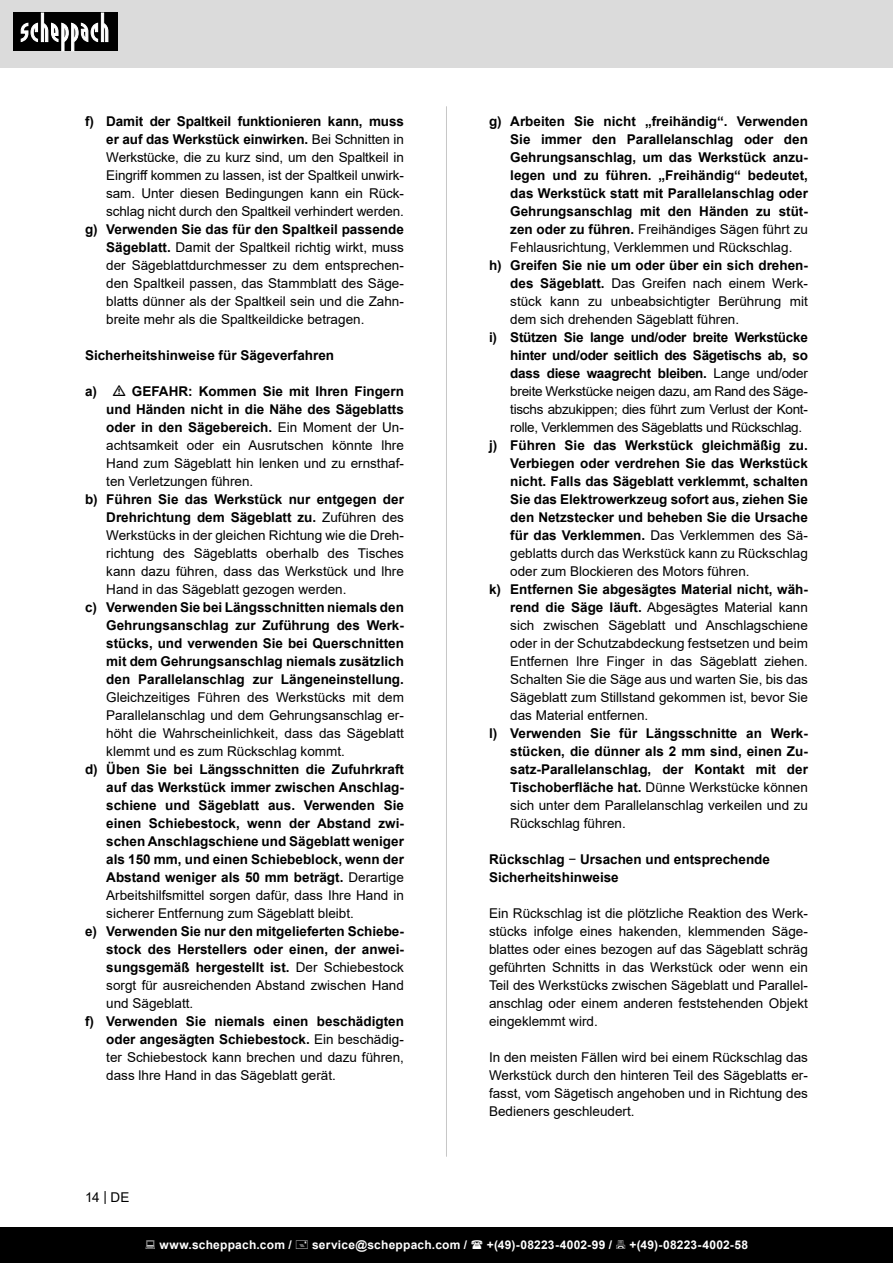
<style>
.page{position:relative;width:893px;height:1263px;background:#fff}
.page>*{position:absolute;margin:0;border:0;box-sizing:border-box;transform-origin:0 0}
.t1{font:13.5px/18px "Arial";color:#000;text-align:justify}
.t2{font:700 13.5px/18px "Arial";color:#000;text-align:justify}
.t3{font:700 12px "Arial";letter-spacing:.02em;color:#fff}
.s1{font-weight:700}
.s2{font-weight:400}
</style>
<div class="page">
<div style="left:0;top:0;width:893px;height:67px;background:#dbdbdb"></div>
<div style="left:0;top:1227px;width:893px;height:36px;background:#000"></div>
<div style="left:13px;top:13px;width:105px;height:38px;background:#000"></div>
<svg style="left:21px;top:13px;width:87px;height:38px"></svg>
<hr style="left:446px;top:106px;width:1px;height:1051px;background:#c7c7c7">
<p class="t1" style="left:106px;top:112px;width:299px;text-indent:-21px"><span class="s1">f) Damit der Spaltkeil funktionieren kann, muss er auf das Werkstück einwirken.</span> Bei Schnitten in Werkstücke, die zu kurz sind, um den Spaltkeil in Eingriff kommen zu lassen, ist der Spaltkeil unwirk&shy;sam. Unter diesen Bedingungen kann ein Rück&shy;schlag nicht durch den Spaltkeil verhindert werden.</p>
<p class="t1" style="left:106px;top:220px;width:299px;text-indent:-21px"><span class="s1">g) Verwenden Sie das für den Spaltkeil passende Sägeblatt.</span> Damit der Spaltkeil richtig wirkt, muss der Sägeblattdurchmesser zu dem entsprechen&shy;den Spaltkeil passen, das Stammblatt des Säge&shy;blatts dünner als der Spaltkeil sein und die Zahn&shy;breite mehr als die Spaltkeildicke betragen.</p>
<p class="t2" style="left:85px;top:346px;width:251px">Sicherheitshinweise für Sägeverfahren</p>
<p class="t2" style="left:85px;top:382px;width:14px">a)</p>
<p class="t1" style="left:106px;top:382px;width:299px;text-indent:26px"><span class="s1">GEFAHR: Kommen Sie mit Ihren Fingern und Händen nicht in die Nähe des Sägeblatts oder in den Sägebereich.</span> Ein Moment der Un&shy;achtsamkeit oder ein Ausrutschen könnte lhre Hand zum Sägeblatt hin lenken und zu ernsthaf&shy;ten Verletzungen führen.</p>
<p class="t1" style="left:106px;top:490px;width:299px;text-indent:-21px"><span class="s1">b) Führen Sie das Werkstück nur entgegen der Drehrichtung dem Sägeblatt zu.</span> Zuführen des Werkstücks in der gleichen Richtung wie die Dreh&shy;richtung des Sägeblatts oberhalb des Tisches kann dazu führen, dass das Werkstück und lhre Hand in das Sägeblatt gezogen werden.</p>
<p class="t2" style="left:106px;top:598px;width:299px;text-indent:-21px">c) Verwenden Sie bei Längsschnitten niemals den Gehrungsanschlag zur Zuführung des Werk&shy;stücks, und verwenden Sie bei Querschnitten mit dem Gehrungsanschlag niemals zusätzlich den Parallelanschlag zur Längeneinstellung.<br><span class="s2">Gleichzeitiges Führen des Werkstücks mit dem Parallelanschlag und dem Gehrungsanschlag er&shy;höht die Wahrscheinlichkeit, dass das Sägeblatt klemmt und es zum Rückschlag kommt.</span></p>
<p class="t2" style="left:106px;top:760px;width:299px;text-indent:-21px">d) Üben Sie bei Längsschnitten die Zufuhrkraft auf das Werkstück immer zwischen Anschlag&shy;schiene und Sägeblatt aus. Verwenden Sie einen Schiebestock, wenn der Abstand zwi&shy;schen Anschlagschiene und Sägeblatt weniger als 150 mm, und einen Schiebeblock, wenn der Abstand weniger als 50 mm beträgt. <span class="s2">Derartige Arbeitshilfsmittel sorgen dafür, dass Ihre Hand in sicherer Entfernung zum Sägeblatt bleibt.</span></p>
<p class="t2" style="left:106px;top:922px;width:299px;text-indent:-21px">e) Verwenden Sie nur den mitgelieferten Schiebe&shy;stock des Herstellers oder einen, der anwei&shy;sungsgemäß hergestellt ist. <span class="s2">Der Schiebestock sorgt für ausreichenden Abstand zwischen Hand und Sägeblatt.</span></p>
<p class="t1" style="left:106px;top:1012px;width:299px;text-indent:-21px"><span class="s1">f) Verwenden Sie niemals einen beschädigten oder angesägten Schiebestock.</span> Ein beschädig&shy;ter Schiebestock kann brechen und dazu führen, dass lhre Hand in das Sägeblatt gerät.</p>
<p class="t1" style="left:85px;top:1188px;width:46px">14 | DE</p>
<p class="t2" style="left:510px;top:112px;width:299px;text-indent:-21px">g) Arbeiten Sie nicht „freihändig“. Verwenden Sie immer den Parallelanschlag oder den Gehrungsanschlag, um das Werkstück anzu&shy;legen und zu führen. „Freihändig“ bedeutet, das Werkstück statt mit Parallelanschlag oder Gehrungsanschlag mit den Händen zu stüt&shy;zen oder zu führen. <span class="s2">Freihändiges Sägen führt zu Fehlausrichtung, Verklemmen und Rückschlag.</span></p>
<p class="t1" style="left:510px;top:256px;width:299px;text-indent:-21px"><span class="s1">h) Greifen Sie nie um oder über ein sich drehen&shy;des Sägeblatt.</span> Das Greifen nach einem Werk&shy;stück kann zu unbeabsichtigter Berührung mit dem sich drehenden Sägeblatt führen.</p>
<p class="t1" style="left:510px;top:328px;width:299px;text-indent:-21px"><span class="s1">i) Stützen Sie lange und/oder breite Werkstücke hinter und/oder seitlich des Sägetischs ab, so dass diese waagrecht bleiben.</span> Lange und/oder breite Werkstücke neigen dazu, am Rand des Säge&shy;tischs abzukippen; dies führt zum Verlust der Kont&shy;rolle, Verklemmen des Sägeblatts und Rückschlag.</p>
<p class="t2" style="left:510px;top:436px;width:299px;text-indent:-21px">j) Führen Sie das Werkstück gleichmäßig zu.<br>Verbiegen oder verdrehen Sie das Werkstück nicht. Falls das Sägeblatt verklemmt, schalten Sie das Elektrowerkzeug sofort aus, ziehen Sie den Netzstecker und beheben Sie die Ursache für das Verklemmen. <span class="s2">Das Verklemmen des Sä&shy;geblatts durch das Werkstück kann zu Rückschlag oder zum Blockieren des Motors führen.</span></p>
<p class="t1" style="left:510px;top:580px;width:299px;text-indent:-21px"><span class="s1">k) Entfernen Sie abgesägtes Material nicht, wäh&shy;rend die Säge läuft.</span> Abgesägtes Material kann sich zwischen Sägeblatt und Anschlagschiene oder in der Schutzabdeckung festsetzen und beim Entfernen lhre Finger in das Sägeblatt ziehen.<br>Schalten Sie die Säge aus und warten Sie, bis das Sägeblatt zum Stillstand gekommen ist, bevor Sie das Material entfernen.</p>
<p class="t2" style="left:510px;top:724px;width:299px;text-indent:-21px">l) Verwenden Sie für Längsschnitte an Werk&shy;stücken, die dünner als 2 mm sind, einen Zu&shy;satz-Parallelanschlag, der Kontakt mit der Tischoberfläche hat. <span class="s2">Dünne Werkstücke können sich unter dem Parallelanschlag verkeilen und zu Rückschlag führen.</span></p>
<p class="t2" style="left:489px;top:850px;width:282px">Rückschlag <span class="s2">−</span> Ursachen und entsprechende</p>
<p class="t2" style="left:489px;top:868px;width:131px">Sicherheitshinweise</p>
<p class="t1" style="left:489px;top:904px;width:320px">Ein Rückschlag ist die plötzliche Reaktion des Werk&shy;stücks infolge eines hakenden, klemmenden Säge&shy;blattes oder eines bezogen auf das Sägeblatt schräg geführten Schnitts in das Werkstück oder wenn ein Teil des Werkstücks zwischen Sägeblatt und Parallel&shy;anschlag oder einem anderen feststehenden Objekt eingeklemmt wird.</p>
<p class="t1" style="left:489px;top:1048px;width:320px">In den meisten Fällen wird bei einem Rückschlag das Werkstück durch den hinteren Teil des Sägeblatts er&shy;fasst, vom Sägetisch angehoben und in Richtung des Bedieners geschleudert.</p>
<p class="t3" style="left:159px;top:1236px;width:134px">www.scheppach.com /</p>
<p class="t3" style="left:312px;top:1236px;width:157px">service@scheppach.com /</p>
<p class="t3" style="left:487px;top:1236px;width:127px">+(49)-08223-4002-99 /</p>
<p class="t3" style="left:629px;top:1236px;width:120px">+(49)-08223-4002-58</p>
</div>
